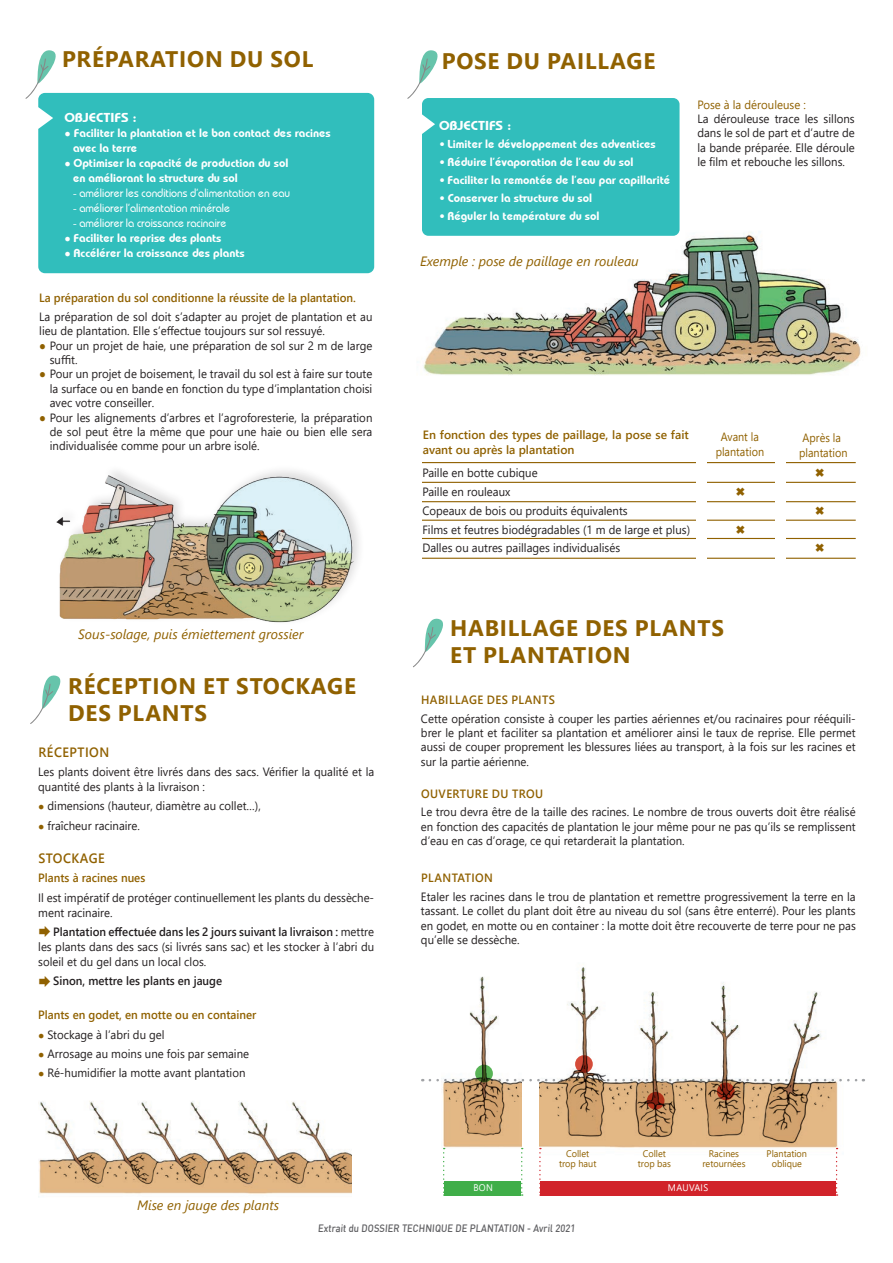
<style>
.page{position:relative;width:893px;height:1263px;background:#fff}
.page>*{position:absolute;margin:0;border:0;box-sizing:border-box;transform-origin:0 0}
.t1{font:700 22.5px/27px "Segoe UI";letter-spacing:.035em;color:#906100}
.t2{font:italic 13.5px "Segoe UI";color:#906100}
.t3{font:600 13.5px "Segoe UI";letter-spacing:.035em;color:#906100;scale:.95 1}
.t4{font:700 12.9px "Mandala";color:#fff}
.t5{font:12px/14.4px "Segoe UI";color:#231f20;text-align:justify;scale:.95 1}
.t6{font:600 12px "Segoe UI";color:#906100;scale:.95 1}
.t7{font:600 12px/14.4px "Segoe UI";color:#906100}
.t8{font:600 12px "Segoe UI";letter-spacing:.035em;color:#906100;scale:.95 1}
.t9{font:12px "Segoe UI";color:#906100;scale:.9 1}
.t10{font:600 12px "Segoe UI";color:#231f20;scale:.95 1}
.t11{font:12px "Segoe UI";color:#906100;scale:.95 1}
.t12{font:700 11.55px "Mandala";color:#fff;scale:.95 1}
.t13{font:11.55px "Mandala";color:#fff;scale:.95 1}
.t14{font:500 10.5px "DIN";color:#5f5f62;scale:.9 1}
.t15{font:9.6px "Segoe UI";color:#906100;scale:.95 1}
.t16{font:9.6px "Segoe UI";letter-spacing:.035em;color:#fff;scale:.95 1}
.s1{font-family:"Segoe UI";font-weight:400;font-size:10.5px}
.s2{color:#906100}
.s3{font-family:"DIN";font-weight:400}
.s4{font-size:10.5px;color:#906100}
.s5{font-weight:600}
</style>
<div class="page">
<img style="left:540px;top:967px;width:302px;height:183px">
<img style="left:442px;top:976px;width:79px;height:172px">
<svg style="left:475px;top:1065px;width:18px;height:17px"></svg>
<svg style="left:575px;top:1055px;width:18px;height:18px"></svg>
<svg style="left:647px;top:1092px;width:17px;height:17px"></svg>
<svg style="left:430px;top:1079px;width:434px;height:2px"></svg>
<svg style="left:717px;top:1082px;width:18px;height:18px"></svg>
<div style="left:444px;top:1181px;width:77px;height:15px;background:#40ae49"></div>
<div style="left:540px;top:1181px;width:296px;height:15px;background:#d1232a"></div>
<svg style="left:836px;top:1148px;width:2px;height:48px"></svg>
<svg style="left:539px;top:1148px;width:2px;height:48px"></svg>
<svg style="left:521px;top:1148px;width:2px;height:48px"></svg>
<svg style="left:443px;top:1148px;width:2px;height:48px"></svg>
<img style="left:422px;top:202px;width:439px;height:173px">
<div style="left:38px;top:93px;width:336px;height:180px;background:#31bebc"></div>
<svg style="left:25px;top:50px;width:41px;height:49px"></svg>
<svg style="left:407px;top:50px;width:31px;height:49px"></svg>
<svg style="left:413px;top:618px;width:30px;height:50px"></svg>
<svg style="left:30px;top:675px;width:31px;height:49px"></svg>
<div style="left:422px;top:98px;width:257px;height:138px;background:#31bebc;border-radius:6px"></div>
<hr style="left:422px;top:501px;width:434px;height:1px;background:#906100">
<hr style="left:422px;top:482px;width:434px;height:1px;background:#906100">
<hr style="left:422px;top:462px;width:434px;height:1px;background:#906100">
<hr style="left:422px;top:520px;width:434px;height:1px;background:#906100">
<hr style="left:422px;top:538px;width:434px;height:1px;background:#906100">
<hr style="left:422px;top:558px;width:434px;height:1px;background:#906100">
<div style="left:775px;top:442px;width:11px;height:128px;background:#fff"></div>
<div style="left:696px;top:425px;width:11px;height:145px;background:#fff"></div>
<img style="left:38px;top:1101px;width:314px;height:96px">
<img style="left:56px;top:472px;width:297px;height:151px">
<svg style="left:422px;top:114px;width:13px;height:20px"></svg>
<p class="t1" style="left:62px;top:44px;width:253px">PRÉPARATION DU SOL</p>
<p class="t1" style="left:442px;top:46px;width:215px">POSE DU PAILLAGE</p>
<p class="t4" style="left:64px;top:110px;width:74px">OBJECTIFS :</p>
<p class="t12" style="left:64px;top:126px;width:282px"><span class="s1">●</span> Faciliter la plantation et le bon contact des racines</p>
<p class="t12" style="left:73px;top:141px;width:69px">avec la terre</p>
<p class="t12" style="left:64px;top:156px;width:237px"><span class="s1">●</span> Optimiser la capacité de production du sol</p>
<p class="t12" style="left:73px;top:171px;width:175px">en améliorant la structure du sol</p>
<p class="t13" style="left:73px;top:186px;width:230px">- améliorer les conditions d’alimentation en eau</p>
<p class="t13" style="left:73px;top:201px;width:167px">- améliorer l’alimentation minérale</p>
<p class="t13" style="left:73px;top:216px;width:163px">- améliorer la croissance racinaire</p>
<p class="t12" style="left:64px;top:231px;width:167px"><span class="s1">●</span> Faciliter la reprise des plants</p>
<p class="t12" style="left:64px;top:246px;width:191px"><span class="s1">●</span> Accélérer la croissance des plants</p>
<p class="t6" style="left:39px;top:287px;width:335px">La préparation du sol conditionne la réussite de la plantation.</p>
<p class="t5" style="left:39px;top:308px;width:352px">La préparation de sol doit s’adapter au projet de plantation et au lieu de plantation. Elle s’effectue toujours sur sol ressuyé.</p>
<p class="t5" style="left:50px;top:337px;width:341px;text-indent:-10px"><span class="s2">●</span> Pour un projet de haie, une préparation de sol sur 2 m de large suffit.</p>
<p class="t5" style="left:50px;top:366px;width:341px;text-indent:-10px"><span class="s2">●</span> Pour un projet de boisement, le travail du sol est à faire sur toute la surface ou en bande en fonction du type d’implantation choisi avec votre conseiller.</p>
<p class="t5" style="left:50px;top:409px;width:341px;text-indent:-10px"><span class="s2">●</span> Pour les alignements d’arbres et l’agroforesterie, la préparation de sol peut être la même que pour une haie ou bien elle sera individualisée comme pour un arbre isolé.</p>
<p class="t4" style="left:439px;top:117px;width:74px">OBJECTIFS :</p>
<p class="t12" style="left:439px;top:137px;width:230px"><span class="s3">•</span> Limiter le développement des adventices</p>
<p class="t12" style="left:439px;top:155px;width:206px"><span class="s3">•</span> Réduire l’évaporation de l’eau du sol</p>
<p class="t12" style="left:439px;top:173px;width:245px"><span class="s3">•</span> Faciliter la remontée de l’eau par capillarité</p>
<p class="t12" style="left:439px;top:191px;width:163px"><span class="s3">•</span> Conserver la structure du sol</p>
<p class="t12" style="left:439px;top:209px;width:170px"><span class="s3">•</span> Réguler la température du sol</p>
<p class="t2" style="left:420px;top:248px;width:220px">Exemple : pose de paillage en rouleau</p>
<p class="t11" style="left:697px;top:93px;width:116px">Pose à la dérouleuse :</p>
<p class="t5" style="left:697px;top:111px;width:167px">La dérouleuse trace les sillons dans le sol de part et d’autre de la bande préparée. Elle déroule le film et rebouche les sillons.</p>
<p class="t7" style="left:423px;top:427px;width:267px">En fonction des types de paillage, la pose se fait avant ou après la plantation</p>
<p class="t5" style="left:422px;top:465px;width:123px">Paille en botte cubique</p>
<p class="t5" style="left:422px;top:483px;width:94px">Paille en rouleaux</p>
<p class="t5" style="left:422px;top:502px;width:218px">Copeaux de bois ou produits équivalents</p>
<p class="t5" style="left:422px;top:521px;width:283px">Films et feutres biodégradables (1 m de large et plus)</p>
<p class="t5" style="left:422px;top:540px;width:210px">Dalles ou autres paillages individualisés</p>
<p class="t9" style="left:721px;top:426px;width:44px">Avant la</p>
<p class="t9" style="left:716px;top:440px;width:55px">plantation</p>
<p class="t9" style="left:803px;top:427px;width:44px">Après la</p>
<p class="t9" style="left:799px;top:441px;width:55px">plantation</p>
<p class="t2" style="left:78px;top:622px;width:227px">Sous-solage, puis émiettement grossier</p>
<p class="t1" style="left:68px;top:671px;width:289px">RÉCEPTION ET STOCKAGE<br>DES PLANTS</p>
<p class="t3" style="left:38px;top:739px;width:76px">RÉCEPTION</p>
<p class="t5" style="left:38px;top:763px;width:355px;line-height:15px">Les plants doivent être livrés dans des sacs. Vérifier la qualité et la quantité des plants à la livraison :</p>
<p class="t5" style="left:38px;top:798px;width:236px"><span class="s4">●</span> dimensions (hauteur, diamètre au collet…),</p>
<p class="t5" style="left:38px;top:817px;width:109px"><span class="s4">●</span> fraîcheur racinaire.</p>
<p class="t3" style="left:38px;top:846px;width:71px">STOCKAGE</p>
<p class="t6" style="left:38px;top:867px;width:114px">Plants à racines nues</p>
<p class="t5" style="left:38px;top:889px;width:355px;line-height:15px">Il est impératif de protéger continuellement les plants du dessèche&shy;ment racinaire.</p>
<p class="t5" style="left:38px;top:923px;width:355px;line-height:15px;text-indent:15px"><span class="s5">Plantation effectuée dans les 2 jours suivant la livraison :</span> mettre les plants dans des sacs (si livrés sans sac) et les stocker à l’abri du soleil et du gel dans un local clos.</p>
<p class="t10" style="left:53px;top:969px;width:179px">Sinon, mettre les plants en jauge</p>
<p class="t6" style="left:38px;top:1004px;width:231px">Plants en godet, en motte ou en container</p>
<p class="t5" style="left:38px;top:1026px;width:135px"><span class="s4">●</span> Stockage à l’abri du gel</p>
<p class="t5" style="left:38px;top:1045px;width:223px"><span class="s4">●</span> Arrosage au moins une fois par semaine</p>
<p class="t5" style="left:38px;top:1065px;width:220px"><span class="s4">●</span> Ré-humidifier la motte avant plantation</p>
<p class="t2" style="left:137px;top:1193px;width:143px">Mise en jauge des plants</p>
<p class="t1" style="left:450px;top:613px;width:275px">HABILLAGE DES PLANTS</p>
<p class="t1" style="left:450px;top:640px;width:182px">ET PLANTATION</p>
<p class="t8" style="left:421px;top:688px;width:142px">HABILLAGE DES PLANTS</p>
<p class="t5" style="left:421px;top:710px;width:459px">Cette opération consiste à couper les parties aériennes et/ou racinaires pour rééquili&shy;brer le plant et faciliter sa plantation et améliorer ainsi le taux de reprise. Elle permet aussi de couper proprement les blessures liées au transport, à la fois sur les racines et sur la partie aérienne.</p>
<p class="t8" style="left:421px;top:782px;width:130px">OUVERTURE DU TROU</p>
<p class="t5" style="left:421px;top:804px;width:459px">Le trou devra être de la taille des racines. Le nombre de trous ouverts doit être réalisé en fonction des capacités de plantation le jour même pour ne pas qu’ils se remplissent d’eau en cas d’orage, ce qui retarderait la plantation.</p>
<p class="t8" style="left:421px;top:867px;width:77px">PLANTATION</p>
<p class="t5" style="left:421px;top:888px;width:459px">Etaler les racines dans le trou de plantation et remettre progressivement la terre en la tassant. Le collet du plant doit être au niveau du sol (sans être enterré). Pour les plants en godet, en motte ou en container : la motte doit être recouverte de terre pour ne pas qu’elle se dessèche.</p>
<p class="t15" style="left:566px;top:1144px;width:26px">Collet</p>
<p class="t15" style="left:559px;top:1154px;width:41px">trop haut</p>
<p class="t15" style="left:643px;top:1144px;width:26px">Collet</p>
<p class="t15" style="left:638px;top:1154px;width:36px">trop bas</p>
<p class="t15" style="left:709px;top:1144px;width:33px">Racines</p>
<p class="t15" style="left:702px;top:1154px;width:47px">retournées</p>
<p class="t15" style="left:767px;top:1144px;width:44px">Plantation</p>
<p class="t15" style="left:772px;top:1154px;width:33px">oblique</p>
<p class="t16" style="left:473px;top:1179px;width:22px">BON</p>
<p class="t16" style="left:668px;top:1179px;width:44px">MAUVAIS</p>
<p class="t14" style="left:318px;top:1221px;width:289px">Extrait du DOSSIER TECHNIQUE DE PLANTATION - Avril 2021</p>
</div>
